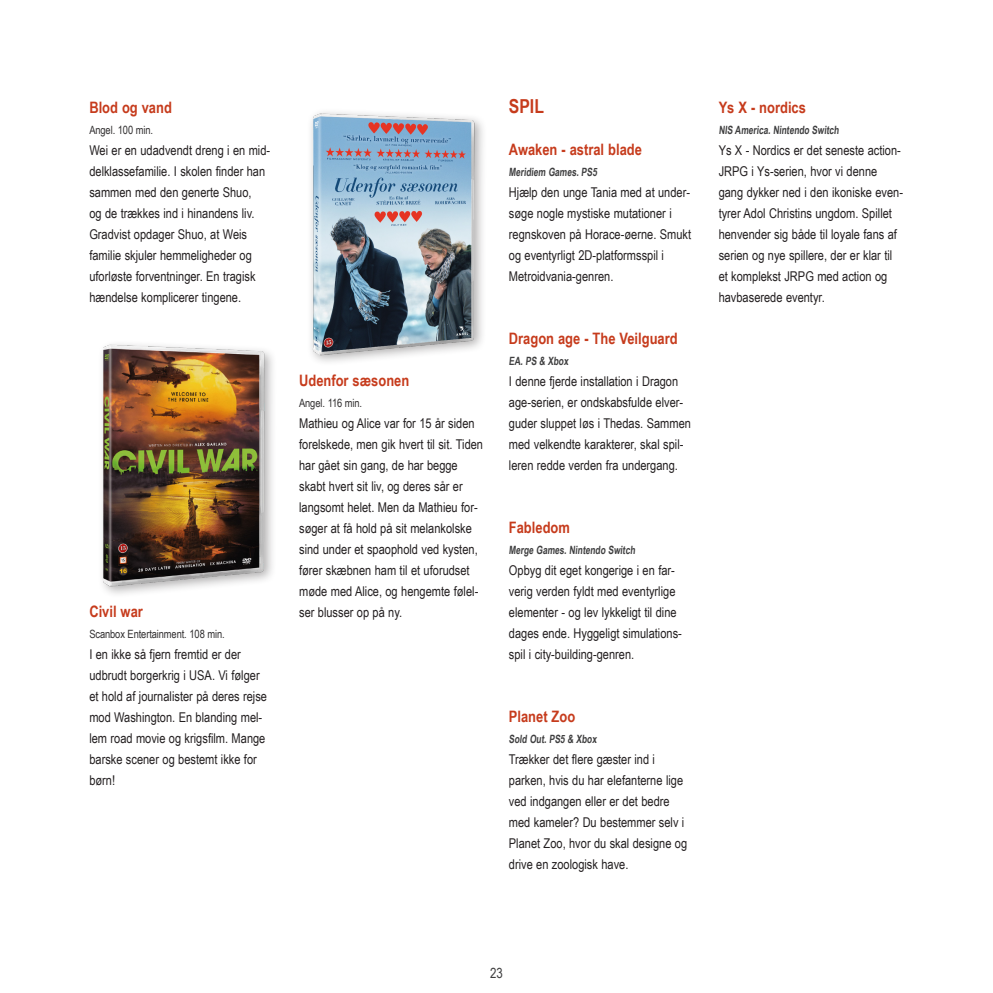
<style>
.page{position:relative;width:993px;height:993px;background:#fff}
.page>*{position:absolute;margin:0;border:0;box-sizing:border-box;transform-origin:0 0}
.Kategori{font:700 19.25px "Arial Narrow";color:#c63b1c}
.TITEL{font:700 15.75px "Arial Narrow";color:#c63b1c}
.t1{font:14px "Arial Narrow";color:#3e3e3f}
.NOTE{font:13.47px/21px "Arial Narrow";color:#231f20}
.FORLAG{font:700 11.38px "Arial Narrow";color:#3e3e3f;scale:.9 1}
.FORLAG-2{font:11.38px "Arial Narrow";letter-spacing:-.01em;color:#312f30}
</style>
<div class="page">
<img style="left:102px;top:344px;width:171px;height:247px">
<img style="left:311px;top:112px;width:172px;height:248px">
<p class="TITEL" style="left:89px;top:95px;width:84px">Blod og vand</p>
<p class="FORLAG-2" style="left:89px;top:121px;width:65px">Angel. 100 min.</p>
<p class="NOTE" style="left:89px;top:139px;width:182px">Wei er en udadvendt dreng i en mid&shy;delklassefamilie. I skolen finder han sammen med den generte Shuo,<br>og de trækkes ind i hinandens liv.<br>Gradvist opdager Shuo, at Weis familie skjuler hemmeligheder og uforløste forventninger. En tragisk hændelse komplicerer tingene.</p>
<p class="TITEL" style="left:89px;top:599px;width:55px">Civil war</p>
<p class="FORLAG-2" style="left:89px;top:625px;width:137px">Scanbox Entertainment. 108 min.</p>
<p class="NOTE" style="left:89px;top:643px;width:179px">I en ikke så fjern fremtid er der udbrudt borgerkrig i USA. Vi følger et hold af journalister på deres rejse mod Washington. En blanding mel&shy;lem road movie og krigsfilm. Mange barske scener og bestemt ikke for børn!</p>
<p class="TITEL" style="left:299px;top:368px;width:112px">Udenfor sæsonen</p>
<p class="FORLAG-2" style="left:299px;top:394px;width:65px">Angel. 116 min.</p>
<p class="NOTE" style="left:299px;top:412px;width:185px">Mathieu og Alice var for 15 år siden forelskede, men gik hvert til sit. Tiden har gået sin gang, de har begge skabt hvert sit liv, og deres sår er langsomt helet. Men da Mathieu for&shy;søger at få hold på sit melankolske sind under et spaophold ved kysten, fører skæbnen ham til et uforudset møde med Alice, og hengemte følel&shy;ser blusser op på ny.</p>
<h1 class="Kategori" style="left:508px;top:91px;width:37px">SPIL</h1>
<p class="TITEL" style="left:508px;top:137px;width:134px">Awaken - astral blade</p>
<p class="FORLAG" style="left:508px;top:163px;width:101px">Meridiem Games. PS5</p>
<p class="NOTE" style="left:508px;top:181px;width:184px">Hjælp den unge Tania med at under&shy;søge nogle mystiske mutationer i regnskoven på Horace-øerne. Smukt og eventyrligt 2D-platformsspil i<br>Metroidvania-genren.</p>
<p class="TITEL" style="left:508px;top:326px;width:170px">Dragon age - The Veilguard</p>
<p class="FORLAG" style="left:508px;top:352px;width:69px">EA. PS &amp; Xbox</p>
<p class="NOTE" style="left:508px;top:370px;width:183px">I denne fjerde installation i Dragon age-serien, er ondskabsfulde elver&shy;guder sluppet løs i Thedas. Sammen med velkendte karakterer, skal spil&shy;leren redde verden fra undergang.</p>
<p class="TITEL" style="left:508px;top:515px;width:62px">Fabledom</p>
<p class="FORLAG" style="left:508px;top:541px;width:144px">Merge Games. Nintendo Switch</p>
<p class="NOTE" style="left:508px;top:559px;width:174px">Opbyg dit eget kongerige i en far&shy;verig verden fyldt med eventyrlige elementer - og lev lykkeligt til dine dages ende. Hyggeligt simulations&shy;spil i city-building-genren.</p>
<p class="TITEL" style="left:508px;top:704px;width:68px">Planet Zoo</p>
<p class="FORLAG" style="left:508px;top:730px;width:101px">Sold Out. PS5 &amp; Xbox</p>
<p class="NOTE" style="left:508px;top:748px;width:180px">Trækker det flere gæster ind i parken, hvis du har elefanterne lige ved indgangen eller er det bedre med kameler? Du bestemmer selv i<br>Planet Zoo, hvor du skal designe og drive en zoologisk have.</p>
<p class="TITEL" style="left:718px;top:95px;width:89px">Ys X - nordics</p>
<p class="FORLAG" style="left:718px;top:121px;width:137px">NIS America. Nintendo Switch</p>
<p class="NOTE" style="left:718px;top:139px;width:186px">Ys X - Nordics er det seneste action-JRPG i Ys-serien, hvor vi denne gang dykker ned i den ikoniske even&shy;tyrer Adol Christins ungdom. Spillet henvender sig både til loyale fans af serien og nye spillere, der er klar til et komplekst JRPG med action og havbaserede eventyr.</p>
<p class="t1" style="left:490px;top:962px;width:14px">23</p>
</div>
